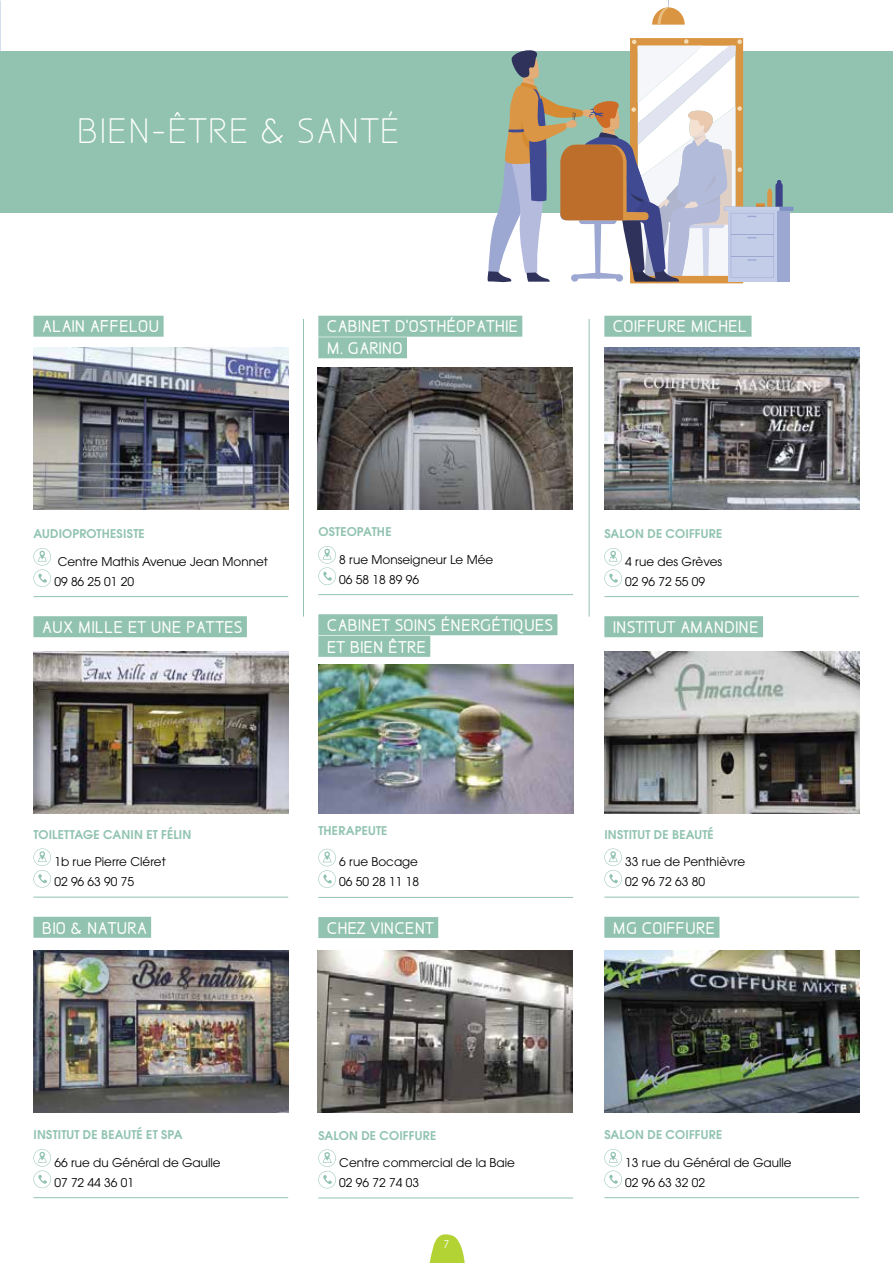
<style>
.page{position:relative;width:893px;height:1263px;background:#fff}
.page>*{position:absolute;margin:0;border:0;box-sizing:border-box;transform-origin:0 0}
.t1{font:37.5px "Designio";letter-spacing:.025em;color:#fff}
.t2{font:500 18px/21.6px "Designio";color:#fff}
.t3{font:12px/20px "Avant Garde";color:#000}
.t4{font:600 12px "Avant Garde";letter-spacing:.015em;color:#91c3b0}
.t5{font:10.5px "Avant Garde";color:#fff}
</style>
<div class="page">
<div style="left:0;top:51px;width:893px;height:162px;background:#91c3b0"></div>
<div style="left:33px;top:316px;width:131px;height:21px;background:#91c3b0"></div>
<div style="left:33px;top:616px;width:214px;height:21px;background:#91c3b0"></div>
<div style="left:33px;top:917px;width:118px;height:21px;background:#91c3b0"></div>
<svg style="left:33px;top:548px;width:18px;height:39px"></svg>
<hr style="left:33px;top:596px;width:255px;height:1px;background:#91c3b0">
<svg style="left:33px;top:848px;width:18px;height:40px"></svg>
<hr style="left:33px;top:897px;width:255px;height:1px;background:#91c3b0">
<svg style="left:33px;top:1149px;width:18px;height:39px"></svg>
<hr style="left:33px;top:1197px;width:255px;height:1px;background:#91c3b0">
<hr style="left:303px;top:319px;width:1px;height:298px;background:#91c3b0">
<hr style="left:589px;top:319px;width:1px;height:298px;background:#91c3b0">
<img style="left:33px;top:348px;width:256px;height:162px">
<div style="left:318px;top:316px;width:204px;height:21px;background:#91c3b0"></div>
<div style="left:318px;top:337px;width:89px;height:21px;background:#91c3b0"></div>
<div style="left:318px;top:614px;width:239px;height:21px;background:#91c3b0"></div>
<div style="left:318px;top:636px;width:112px;height:21px;background:#91c3b0"></div>
<div style="left:318px;top:917px;width:120px;height:21px;background:#91c3b0"></div>
<svg style="left:318px;top:546px;width:18px;height:39px"></svg>
<hr style="left:318px;top:594px;width:255px;height:1px;background:#91c3b0">
<svg style="left:318px;top:849px;width:18px;height:39px"></svg>
<hr style="left:318px;top:897px;width:255px;height:1px;background:#91c3b0">
<svg style="left:318px;top:1149px;width:18px;height:39px"></svg>
<hr style="left:318px;top:1197px;width:255px;height:1px;background:#91c3b0">
<img style="left:33px;top:652px;width:256px;height:161px">
<img style="left:33px;top:950px;width:256px;height:162px">
<div style="left:604px;top:316px;width:147px;height:21px;background:#91c3b0"></div>
<div style="left:604px;top:616px;width:159px;height:21px;background:#91c3b0"></div>
<div style="left:604px;top:917px;width:115px;height:21px;background:#91c3b0"></div>
<svg style="left:604px;top:548px;width:18px;height:39px"></svg>
<hr style="left:604px;top:596px;width:255px;height:1px;background:#91c3b0">
<svg style="left:604px;top:848px;width:18px;height:40px"></svg>
<hr style="left:604px;top:897px;width:255px;height:1px;background:#91c3b0">
<svg style="left:604px;top:1149px;width:18px;height:39px"></svg>
<hr style="left:604px;top:1197px;width:255px;height:1px;background:#91c3b0">
<svg style="left:652px;top:0;width:33px;height:25px"></svg>
<svg style="left:488px;top:38px;width:305px;height:245px"></svg>
<img style="left:318px;top:368px;width:255px;height:142px">
<img style="left:318px;top:665px;width:255px;height:148px">
<img style="left:318px;top:950px;width:255px;height:162px">
<img style="left:605px;top:348px;width:255px;height:162px">
<img style="left:605px;top:652px;width:255px;height:161px">
<img style="left:604px;top:950px;width:255px;height:162px">
<svg style="left:429px;top:1234px;width:36px;height:29px"></svg>
<h1 class="t1" style="left:77px;top:111px;width:325px">BIEN-ÊTRE &amp; SANTÉ</h1>
<h2 class="t2" style="left:42px;top:316px;width:119px">ALAIN AFFELOU</h2>
<h2 class="t2" style="left:327px;top:316px;width:193px">CABINET D’OSTHÉOPATHIE<br>M. GARINO</h2>
<h2 class="t2" style="left:613px;top:316px;width:136px">COIFFURE MICHEL</h2>
<p class="t4" style="left:33px;top:526px;width:113px">AUDIOPROTHESISTE</p>
<p class="t3" style="left:54px;top:551px;width:215px">Centre Mathis Avenue Jean Monnet<br>09 86 25 01 20</p>
<h2 class="t2" style="left:42px;top:617px;width:202px">AUX MILLE ET UNE PATTES</h2>
<p class="t4" style="left:318px;top:524px;width:75px">OSTEOPATHE</p>
<p class="t3" style="left:339px;top:549px;width:156px">8 rue Monseigneur Le Mée<br>06 58 18 89 96</p>
<h2 class="t2" style="left:327px;top:615px;width:228px">CABINET SOINS ÉNERGÉTIQUES<br>ET BIEN ÊTRE</h2>
<p class="t4" style="left:604px;top:526px;width:119px">SALON DE COIFFURE</p>
<p class="t3" style="left:625px;top:551px;width:98px">4 rue des Grèves<br>02 96 72 55 09</p>
<h2 class="t2" style="left:613px;top:617px;width:147px">INSTITUT AMANDINE</h2>
<p class="t4" style="left:33px;top:827px;width:159px">TOILETTAGE CANIN ET FÉLIN</p>
<p class="t3" style="left:54px;top:852px;width:113px">1b rue Pierre Cléret<br>02 96 63 90 75</p>
<h2 class="t2" style="left:42px;top:917px;width:106px">BIO &amp; NATURA</h2>
<p class="t4" style="left:318px;top:823px;width:71px">THERAPEUTE</p>
<p class="t3" style="left:339px;top:852px;width:81px">6 rue Bocage<br>06 50 28 11 18</p>
<h2 class="t2" style="left:327px;top:917px;width:109px">CHEZ VINCENT</h2>
<p class="t4" style="left:604px;top:827px;width:111px">INSTITUT DE BEAUTÉ</p>
<p class="t3" style="left:625px;top:852px;width:121px">33 rue de Penthièvre<br>02 96 72 63 80</p>
<h2 class="t2" style="left:613px;top:917px;width:104px">MG COIFFURE</h2>
<p class="t4" style="left:33px;top:1127px;width:151px">INSTITUT DE BEAUTÉ ET SPA</p>
<p class="t3" style="left:54px;top:1152px;width:168px">66 rue du Général de Gaulle<br>07 72 44 36 01</p>
<p class="t4" style="left:318px;top:1127px;width:119px">SALON DE COIFFURE</p>
<p class="t3" style="left:339px;top:1152px;width:177px">Centre commercial de la Baie<br>02 96 72 74 03</p>
<p class="t5" style="left:444px;top:1238px;width:7px">7</p>
<p class="t4" style="left:604px;top:1127px;width:119px">SALON DE COIFFURE</p>
<p class="t3" style="left:625px;top:1152px;width:168px">13 rue du Général de Gaulle<br>02 96 63 32 02</p>
</div>
